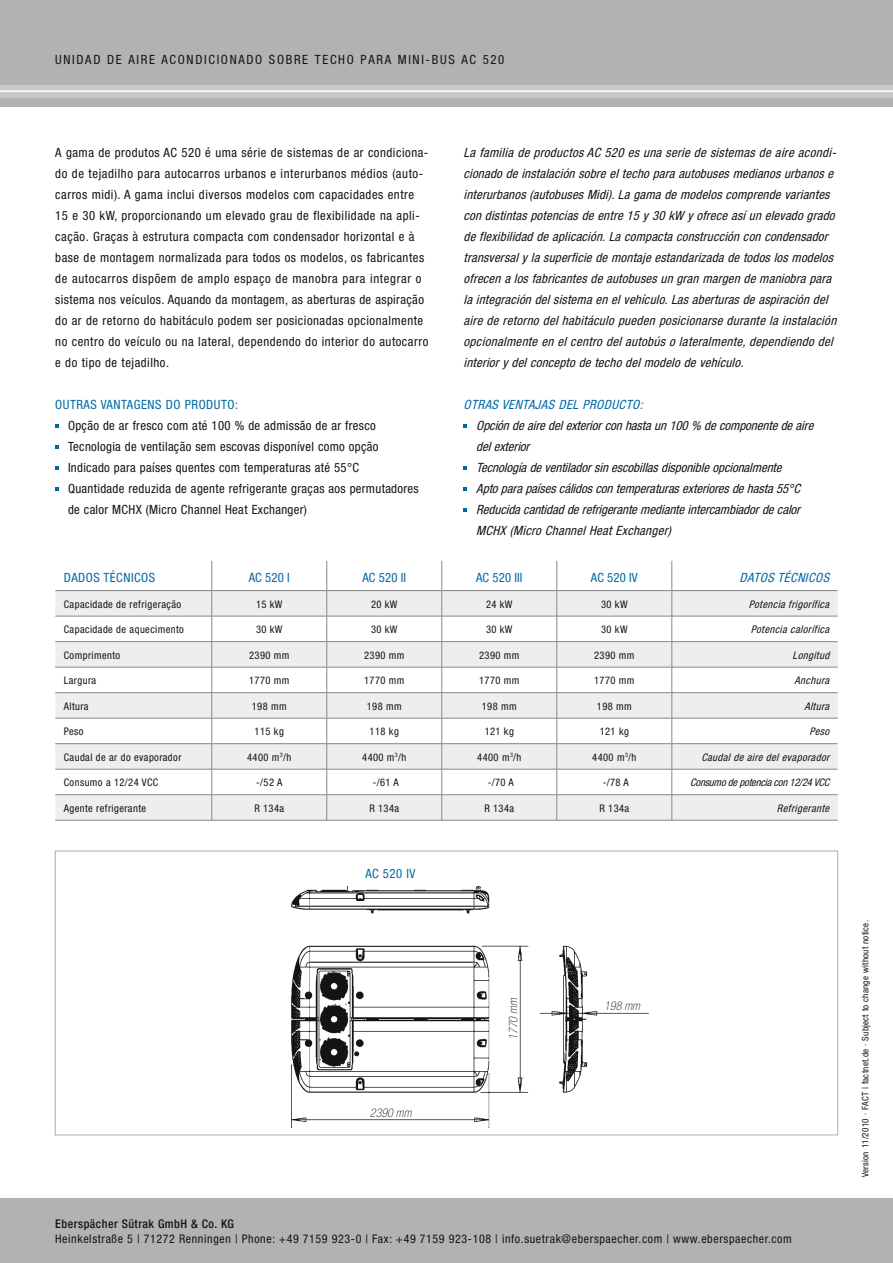
<style>
.page{position:relative;width:893px;height:1263px;background:#fff}
.page>*{position:absolute;margin:0;border:0;box-sizing:border-box;transform-origin:0 0}
.t1{font:italic condensed 12.75px/21px "Helvetica Neue LTW1 G";color:#141414}
.t2{font:condensed 12.75px/21px "Helvetica Neue LTW1 G";letter-spacing:.04em;color:#141414}
.t3{font:condensed 12.75px "Helvetica Neue LTW1 G";letter-spacing:.04em;color:#0069a4}
.t4{font:italic condensed 12.75px "Helvetica Neue LTW1 G";color:#0069a4}
.t5{font:condensed 12px "Helvetica Neue LTW1 G";letter-spacing:.05em;color:#141414}
.t6{font:500 condensed 12px "Helvetica Neue LTW1 G";letter-spacing:.04em;color:#141414}
.t7{font:italic 100 condensed 12px "Helvetica Neue LTW1 G";color:#141414}
.t8{font:condensed 10.5px "Helvetica Neue LTW1 G";letter-spacing:.04em;color:#141414}
.t9{font:italic condensed 10.5px "Helvetica Neue LTW1 G";letter-spacing:.02em;color:#141414}
.t10{font:condensed 9px "Helvetica Neue LTW1 G";letter-spacing:.03em;color:#141414}
</style>
<div class="page">
<hr style="left:55px;top:590px;width:157px;height:1px;background:#818281">
<hr style="left:212px;top:590px;width:115px;height:1px;background:#818281">
<hr style="left:327px;top:590px;width:115px;height:1px;background:#818281">
<hr style="left:442px;top:590px;width:115px;height:1px;background:#818281">
<hr style="left:557px;top:590px;width:115px;height:1px;background:#818281">
<hr style="left:672px;top:590px;width:166px;height:1px;background:#818281">
<hr style="left:212px;top:820px;width:115px;height:1px;background:#878889">
<hr style="left:327px;top:820px;width:115px;height:1px;background:#878889">
<hr style="left:442px;top:820px;width:115px;height:1px;background:#878889">
<hr style="left:557px;top:820px;width:115px;height:1px;background:#878889">
<hr style="left:55px;top:820px;width:157px;height:1px;background:#878889">
<hr style="left:672px;top:820px;width:166px;height:1px;background:#878889">
<hr style="left:211px;top:561px;width:1px;height:30px;background:#878889">
<hr style="left:326px;top:561px;width:1px;height:30px;background:#878889">
<hr style="left:442px;top:561px;width:1px;height:30px;background:#878889">
<hr style="left:557px;top:561px;width:1px;height:30px;background:#878889">
<hr style="left:672px;top:561px;width:1px;height:30px;background:#878889">
<svg style="left:55px;top:591px;width:783px;height:229px"></svg>
<div style="left:0;top:1198px;width:893px;height:65px;background:#b1b2b4"></div>
<div style="left:0;top:85px;width:893px;height:28px;background:linear-gradient(to right,#fff,#fff)"></div>
<div style="left:0;top:0;width:893px;height:106px;background:#b1b2b4"></div>
<svg style="left:463px;top:424px;width:4px;height:3px"></svg>
<svg style="left:463px;top:466px;width:4px;height:3px"></svg>
<svg style="left:463px;top:487px;width:4px;height:3px"></svg>
<svg style="left:463px;top:508px;width:4px;height:3px"></svg>
<div style="left:0;top:85px;width:893px;height:13px;background:#c8c8ca"></div>
<hr style="left:0;top:90px;width:893px;height:2px;background:#fff">
<hr style="left:0;top:111px;width:893px;height:1px;background:#fff">
<img style="left:291px;top:885px;width:358px;height:243px">
<p class="t2" style="left:55px;top:49px;width:81px">Unidadde Aire</p>
<p class="t2" style="left:162px;top:49px;width:25px">Acondi</p>
<p class="t2" style="left:208px;top:49px;width:78px">cionado sobre</p>
<p class="t2" style="left:315px;top:49px;width:91px">te cho par a mini</p>
<p class="t2" style="left:426px;top:49px;width:80px">-bu s AC 520</p>
<p class="t2" style="left:55px;top:142px;width:375px">A gama de produtos AC 520 é uma série de sistemas de ar condiciona&shy;do de tejadilho para autocarros urbanos e interurbanos médios (auto&shy;carros midi). A gama inclui diversos modelos com capacidades entre 15 e 30 kW, proporcionando um elevado grau de flexibilidade na apli&shy;cação. Graças à estrutura compacta com condensador horizontal e à base de montagem normalizada para todos os modelos, os fabricantes de autocarros dispõem de amplo espaço de manobra para integrar o sistema nos veículos. Aquando da montagem, as aberturas de aspiração do ar de retorno do habitáculo podem ser posicionadas opcionalmente no centro do veículo ou na lateral, dependendo do interior do autocarro e do tipo de tejadilho.</p>
<p class="t3" style="left:55px;top:397px;width:145px">Outras vantagen s do produto</p>
<p class="t3" style="left:235px;top:397px;width:5px">:</p>
<p class="t2" style="left:68px;top:415px;width:352px">Opção de ar fresco com até 100 % de admissão de ar fresco Tecnologia de ventilação sem escovas disponível como opção Indicado para países quentes com temperaturas até 55°C<br>Quantidade reduzida de agente refrigerante graças aos permutadores de calor MCHX (Micro Channel Heat Exchanger)</p>
<p class="t1" style="left:463px;top:142px;width:378px">LafamiliadeproductosAC 520 esunaseriedesistemasdeaireacondi&shy;cionadodeinstalaciónsobreeltechoparaautobusesmedianosurbanose interurbanos(autobusesMidi).Lagamademodeloscomprendevariantes condistintaspotenciasdeentre15y30kW yofreceasíunelevadogrado deflexibilidaddeaplicación.Lacompactaconstrucciónconcondensador transversalylasuperficiedemontajeestandarizadadetodoslosmodelos ofrecenalosfabricantesdeautobusesungranmargendemaniobrapara laintegracióndelsistemaenelvehículo.Lasaberturasdeaspiracióndel airederetornodelhabitáculopuedenposicionarsedurantelainstalación opcionalmenteenelcentrodelautobúsolateralmente,dependiendodel interiorydelconceptodetechodelmodelodevehículo.</p>
<p class="t4" style="left:464px;top:397px;width:47px">Otras vent</p>
<p class="t4" style="left:528px;top:397px;width:39px">ajas del</p>
<p class="t4" style="left:582px;top:397px;width:16px">produ</p>
<p class="t4" style="left:619px;top:397px;width:29px">cto :</p>
<p class="t1" style="left:476px;top:415px;width:342px">Opcióndeairedelexteriorconhastaun100% decomponentedeaire</p>
<p class="t1" style="left:476px;top:436px;width:58px">delexterior</p>
<p class="t1" style="left:476px;top:457px;width:311px">Tecnologíadeventiladorsinescobillasdisponibleopcionalmente</p>
<p class="t1" style="left:467px;top:478px;width:335px">Aptoparapaísescálidoscontemperaturasexterioresdehasta55°C</p>
<p class="t1" style="left:476px;top:499px;width:329px">Reducidacantidadderefrigerantemedianteintercambiadordecalor</p>
<p class="t1" style="left:476px;top:520px;width:200px">MCHX (MicroChannelHeatExchanger)</p>
<p class="t3" style="left:64px;top:570px;width:93px">Dados técni cos</p>
<p class="t3" style="left:249px;top:570px;width:42px">AC 520 I</p>
<p class="t3" style="left:362px;top:570px;width:45px">AC 520 II</p>
<p class="t3" style="left:476px;top:570px;width:48px">AC 520 III</p>
<p class="t3" style="left:591px;top:570px;width:48px">AC 520 IV</p>
<p class="t4" style="left:740px;top:570px;width:95px">Datos técni cos</p>
<p class="t8" style="left:64px;top:598px;width:119px">Capacidade de refrigeração</p>
<p class="t8" style="left:256px;top:598px;width:28px">15 kW</p>
<p class="t8" style="left:371px;top:598px;width:28px">20 kW</p>
<p class="t8" style="left:486px;top:598px;width:28px">24 kW</p>
<p class="t8" style="left:601px;top:598px;width:28px">30 kW</p>
<p class="t9" style="left:749px;top:598px;width:85px">Potencia frigorífica</p>
<p class="t8" style="left:64px;top:623px;width:122px">Capacidade de aquecimento</p>
<p class="t8" style="left:256px;top:623px;width:28px">30 kW</p>
<p class="t8" style="left:371px;top:623px;width:28px">30 kW</p>
<p class="t8" style="left:486px;top:623px;width:28px">30 kW</p>
<p class="t8" style="left:601px;top:623px;width:28px">30 kW</p>
<p class="t9" style="left:751px;top:623px;width:83px">Potencia calorífica</p>
<p class="t8" style="left:64px;top:649px;width:58px">Comprimento</p>
<p class="t8" style="left:249px;top:649px;width:42px">2390 mm</p>
<p class="t8" style="left:364px;top:649px;width:42px">2390 mm</p>
<p class="t8" style="left:479px;top:649px;width:42px">2390 mm</p>
<p class="t8" style="left:594px;top:649px;width:42px">2390 mm</p>
<p class="t9" style="left:793px;top:649px;width:41px">Longitud</p>
<p class="t8" style="left:64px;top:674px;width:34px">Largura</p>
<p class="t8" style="left:249px;top:674px;width:42px">1770 mm</p>
<p class="t8" style="left:364px;top:674px;width:42px">1770 mm</p>
<p class="t8" style="left:479px;top:674px;width:42px">1770 mm</p>
<p class="t8" style="left:594px;top:674px;width:42px">1770 mm</p>
<p class="t9" style="left:795px;top:674px;width:39px">Anchura</p>
<p class="t8" style="left:64px;top:700px;width:26px">Altura</p>
<p class="t8" style="left:252px;top:700px;width:36px">198 mm</p>
<p class="t8" style="left:367px;top:700px;width:36px">198 mm</p>
<p class="t8" style="left:482px;top:700px;width:36px">198 mm</p>
<p class="t8" style="left:597px;top:700px;width:36px">198 mm</p>
<p class="t9" style="left:804px;top:700px;width:29px">Altura</p>
<p class="t8" style="left:64px;top:725px;width:21px">Peso</p>
<p class="t8" style="left:255px;top:725px;width:31px">115 kg</p>
<p class="t8" style="left:370px;top:725px;width:31px">118 kg</p>
<p class="t8" style="left:485px;top:725px;width:31px">121 kg</p>
<p class="t8" style="left:600px;top:725px;width:31px">121 kg</p>
<p class="t9" style="left:809px;top:725px;width:24px">Peso</p>
<p class="t8" style="left:64px;top:751px;width:119px">Caudal de ar do evaporador</p>
<p class="t8" style="left:247px;top:751px;width:46px">4400 m<sup>3</sup>/h</p>
<p class="t8" style="left:362px;top:751px;width:46px">4400 m<sup>3</sup>/h</p>
<p class="t8" style="left:477px;top:751px;width:46px">4400 m<sup>3</sup>/h</p>
<p class="t8" style="left:592px;top:751px;width:46px">4400 m<sup>3</sup>/h</p>
<p class="t9" style="left:701px;top:751px;width:132px">Caudalde aire delevaporador</p>
<p class="t8" style="left:64px;top:776px;width:90px">Consumo a 12/24 VCC</p>
<p class="t8" style="left:256px;top:776px;width:28px">-/52 A</p>
<p class="t8" style="left:373px;top:776px;width:28px">-/61 A</p>
<p class="t8" style="left:488px;top:776px;width:28px">-/70 A</p>
<p class="t8" style="left:603px;top:776px;width:28px">-/78 A</p>
<p class="t9" style="left:690px;top:776px;width:136px">Consumodepotenciacon12/24VCC</p>
<p class="t8" style="left:64px;top:802px;width:84px">Agente refrigerante</p>
<p class="t8" style="left:254px;top:802px;width:31px">R 134a</p>
<p class="t8" style="left:369px;top:802px;width:31px">R 134a</p>
<p class="t8" style="left:484px;top:802px;width:31px">R 134a</p>
<p class="t8" style="left:599px;top:802px;width:31px">R 134a</p>
<p class="t9" style="left:777px;top:802px;width:57px">Refrigerante</p>
<p class="t3" style="left:365px;top:866px;width:52px">AC 520 IV</p>
<p class="t7" style="left:370px;top:1106px;width:43px">2390 mm</p>
<p class="t7" style="left:506px;top:1040px;width:43px;rotate:-90deg">1770 mm</p>
<p class="t7" style="left:604px;top:999px;width:37px">198 mm</p>
<p class="t6" style="left:55px;top:1216px;width:180px">Eberspächer Sütrak GmbH &amp; Co. KG</p>
<p class="t5" style="left:55px;top:1231px;width:738px">Heinkelstraße 5 | 71272 Renningen | Phone: +49 7159 923-0 | Fax: +49 7159 923-108 | info.suetrak@eberspaecher.com | www.eberspaecher.com</p>
<p class="t10" style="left:860px;top:1177px;width:259px;rotate:-90deg">Version 11/2010 · FACT | factnet.de · Subject to change without notice.</p>
</div>
